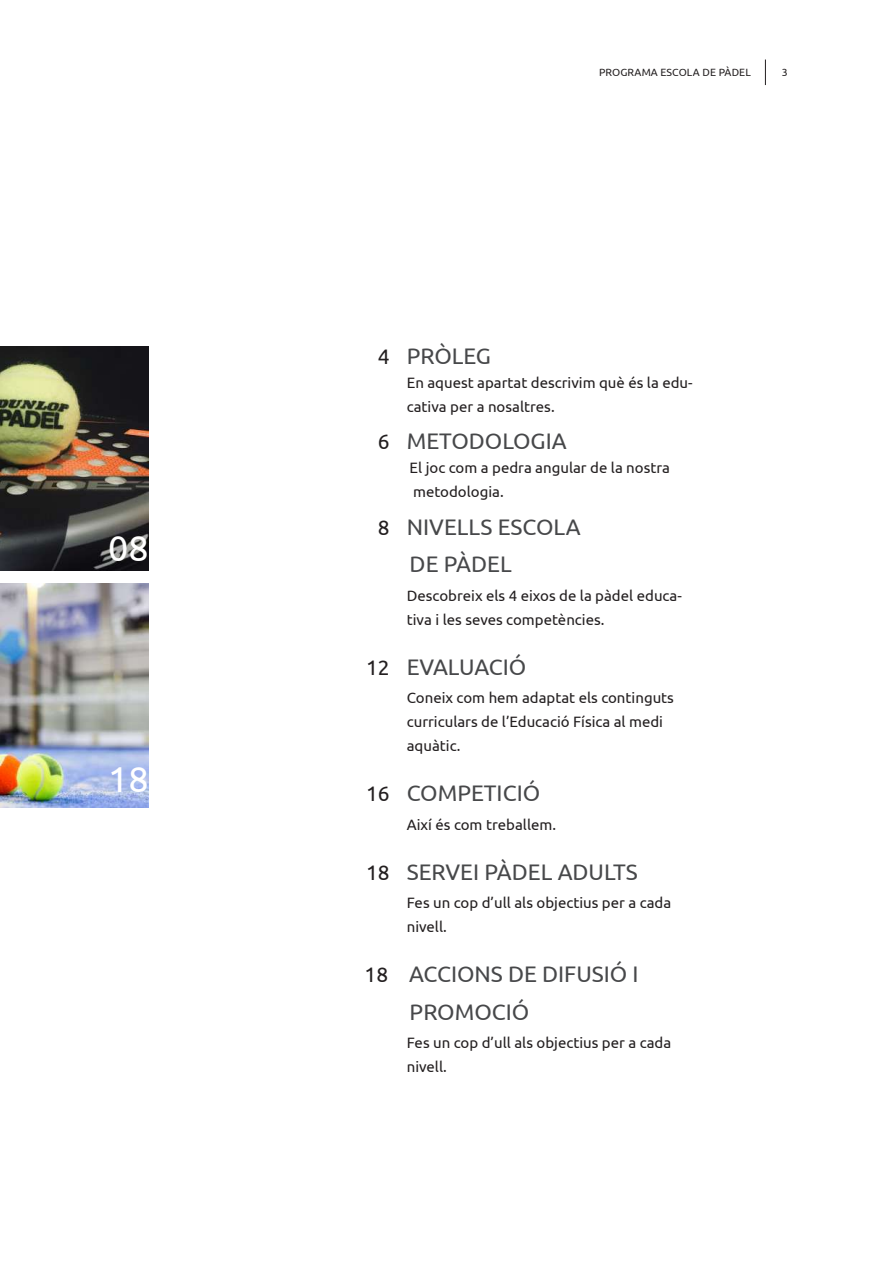
<style>
.page{position:relative;width:893px;height:1263px;background:#fff}
.page>*{position:absolute;margin:0;border:0;box-sizing:border-box;transform-origin:0 0}
.t1{font:36px "Ubuntu";color:#fff}
.t2{font:22.5px/37.5px "Ubuntu";color:#47484a}
.t3{font:15px/24px "Ubuntu";color:#231f20}
.t4{font:10.5px "Ubuntu";letter-spacing:.01em;color:#231f20}
.s1{font-size:21px;color:#231f20}
</style>
<div class="page">
<svg style="left:765px;top:60px;width:1px;height:25px"></svg>
<img style="left:0;top:346px;width:149px;height:224px">
<img style="left:0;top:584px;width:149px;height:224px">
<h1 class="t1" style="left:108px;top:526px;width:42px">08</h1>
<h1 class="t1" style="left:108px;top:757px;width:42px">18</h1>
<p class="t4" style="left:599px;top:66px;width:153px">PROGRAMA ESCOLA DE PÀDEL</p>
<p class="t4" style="left:782px;top:66px;width:7px">3</p>
<h2 class="t2" style="left:378px;top:336px;width:114px"><span class="s1">4</span> PRÒLEG</h2>
<p class="t3" style="left:407px;top:370px;width:287px">En aquest apartat descrivim què és la edu&shy;cativa per a nosaltres.</p>
<h2 class="t2" style="left:378px;top:422px;width:190px"><span class="s1">6</span> METODOLOGIA</h2>
<p class="t3" style="left:410px;top:455px;width:262px">El joc com a pedra angular de la nostra metodologia.</p>
<h2 class="t2" style="left:410px;top:507px;width:173px;text-indent:-32px"><span class="s1">8</span> NIVELLS ESCOLA<br>DE PÀDEL</h2>
<p class="t3" style="left:407px;top:583px;width:277px">Descobreix els 4 eixos de la pàdel educa&shy;tiva i les seves competències.</p>
<h2 class="t2" style="left:366px;top:647px;width:162px"><span class="s1">12</span> EVALUACIÓ</h2>
<p class="t3" style="left:407px;top:685px;width:269px">Coneix com hem adaptat els continguts curriculars de l’Educació Física al medi aquàtic.</p>
<h2 class="t2" style="left:366px;top:774px;width:176px"><span class="s1">16</span> COMPETICIÓ</h2>
<p class="t3" style="left:407px;top:812px;width:151px">Així és com treballem.</p>
<h2 class="t2" style="left:366px;top:852px;width:273px"><span class="s1">18</span> SERVEI PÀDEL ADULTS</h2>
<p class="t3" style="left:407px;top:890px;width:266px">Fes un cop d’ull als objectius per a cada nivell.</p>
<h2 class="t2" style="left:410px;top:955px;width:230px;text-indent:-45px"><span class="s1">18</span> ACCIONS DE DIFUSIÓ I<br>PROMOCIÓ</h2>
<p class="t3" style="left:407px;top:1030px;width:266px">Fes un cop d’ull als objectius per a cada nivell.</p>
</div>
